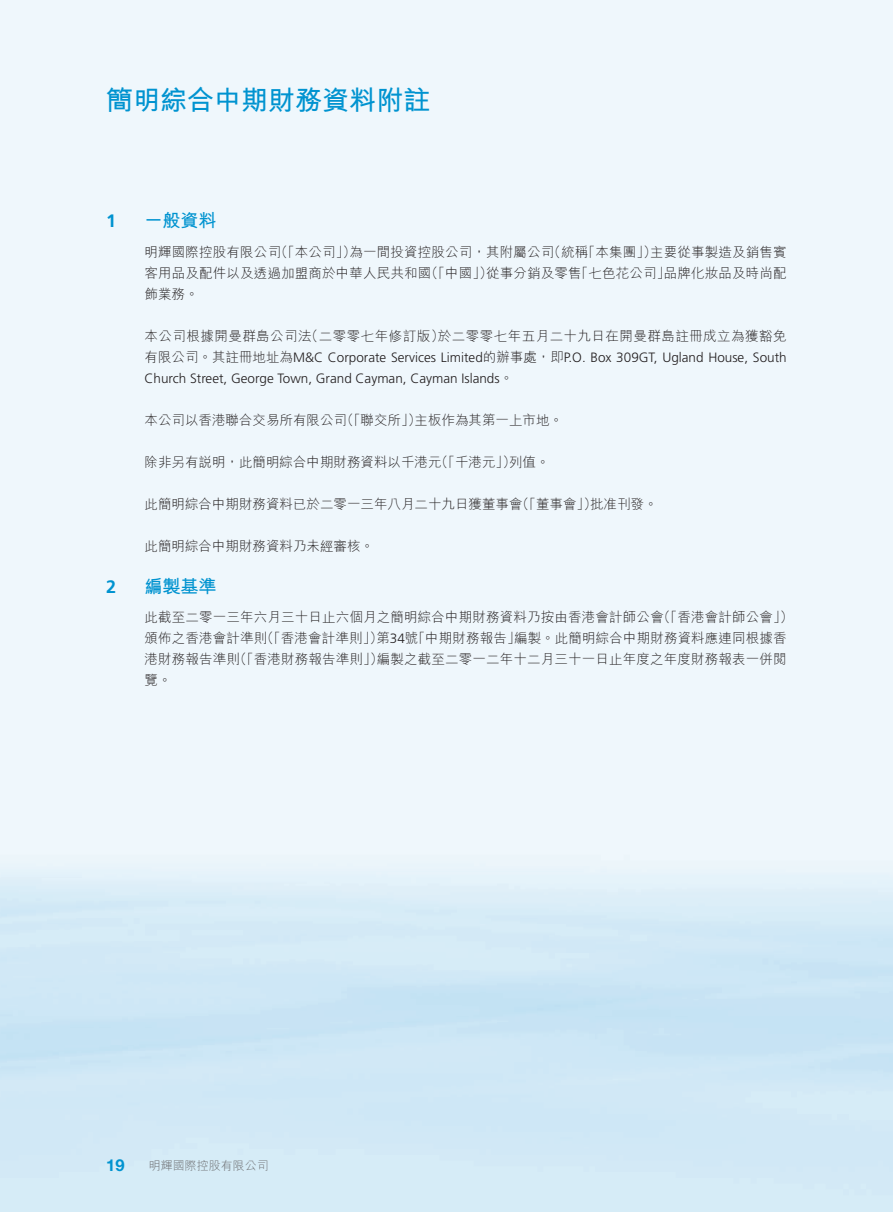
<style>
.page{position:relative;width:893px;height:1212px;background:#fff}
.page>*{position:absolute;margin:0;border:0;box-sizing:border-box;transform-origin:0 0}
.t1{font:700 27px "M Hei HK";color:#0093d0}
.t2{font:700 18px "M Hei HK";color:#0093d0}
.t3{font:700 18px "Frutiger LT Std";color:#0093d0}
.t4{font:700 16.5px "Helvetica Neue LT Std";color:#0093d0}
.t5{font:300 13.5px/21px "M Hei HK";letter-spacing:.01em;color:#231f20;text-align:justify}
.t6{font:300 13.5px/21px "Frutiger LT Std";color:#231f20;text-align:justify}
.t7{font:300 12px "M Hei HK";color:#6c6d70}
.s1{font-family:"M Hei HK"}
.s2{font-family:"Frutiger LT Std"}
</style>
<div class="page">
<p class="t1" style="left:106px;top:80px;width:325px">簡明綜合中期財務資料附註</p>
<p class="t3" style="left:106px;top:210px;width:12px">1</p>
<p class="t2" style="left:145px;top:207px;width:73px">一般資料</p>
<p class="t5" style="left:145px;top:241px;width:644px">明輝國際控股有限公司（「本公司」）為一間投資控股公司，其附屬公司（統稱「本集團」）主要從事製造及銷售賓客用品及配件以及透過加盟商於中華人民共和國（「中國」）從事分銷及零售「七色花公司」品牌化妝品及時尚配飾業務。</p>
<p class="t6" style="left:145px;top:326px;width:644px"><span class="s1">本公司根據開曼群島公司法（二零零七年修訂版）於二零零七年五月二十九日在開曼群島註冊成立為獲豁免有限公司。其註冊地址為</span>M&amp;C Corporate Services Limited<span class="s1">的辦事處，即</span>P.O. Box 309GT, Ugland House, South Church Street, George Town, Grand Cayman, Cayman Islands<span class="s1">。</span></p>
<p class="t5" style="left:145px;top:409px;width:420px">本公司以香港聯合交易所有限公司（「聯交所」）主板作為其第一上市地。</p>
<p class="t5" style="left:145px;top:451px;width:406px">除非另有說明，此簡明綜合中期財務資料以千港元（「千港元」）列值。</p>
<p class="t5" style="left:145px;top:493px;width:514px">此簡明綜合中期財務資料已於二零一三年八月二十九日獲董事會（「董事會」）批准刊發。</p>
<p class="t5" style="left:145px;top:535px;width:231px">此簡明綜合中期財務資料乃未經審核。</p>
<p class="t3" style="left:106px;top:576px;width:12px">2</p>
<p class="t2" style="left:145px;top:573px;width:73px">編製基準</p>
<p class="t5" style="left:145px;top:606px;width:650px;text-align:left">此截至二零一三年六月三十日止六個月之簡明綜合中期財務資料乃按由香港會計師公會（「香港會計師公會」）頒佈之香港會計準則（「香港會計準則」）第<span class="s2">34</span>號「中期財務報告」編製。此簡明綜合中期財務資料應連同根據香港財務報告準則（「香港財務報告準則」）編製之截至二零一二年十二月三十一日止年度之年度財務報表一併閱覽。</p>
<p class="t4" style="left:106px;top:1155px;width:20px">19</p>
<p class="t7" style="left:149px;top:1157px;width:121px">明輝國際控股有限公司</p>
</div>
